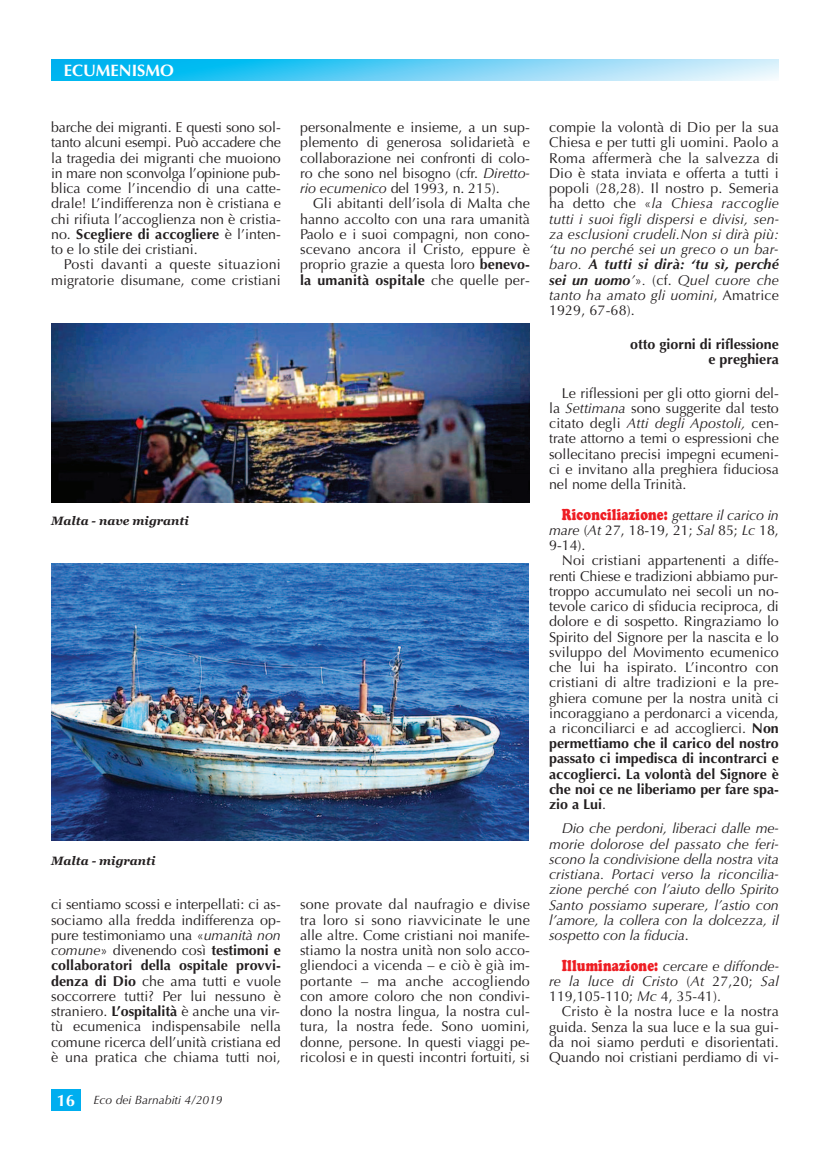
<style>
.page{position:relative;width:830px;height:1149px;background:#fff}
.page>*{position:absolute;margin:0;border:0;box-sizing:border-box;transform-origin:0 0}
.t1{font:700 16.5px "Optima";color:#fff}
.t2{font:14.25px/15.1px "Optima";color:#231f20;text-align:justify}
.t3{font:italic 14.25px/15.3px "Optima";letter-spacing:-.005em;color:#231f20;text-align:justify}
.t4{font:700 14.25px/15.3px "Optima";color:#231f20;text-align:right}
.t5{font:italic 700 12px "Georgia";color:#231f20}
.t6{font:italic 12px "Optima";color:#231f20}
.s1{font-weight:700}
.s2{font-style:italic}
.s3{font-weight:700;font-style:normal;font-size:16.5px;color:#fff}
.s4{font-weight:700;font-style:italic}
.s5{font-family:"Cooper";font-weight:900;font-style:normal;font-size:16.65px;color:#ee1d23}
.s6{font-family:"Cooper";font-weight:900;font-style:normal;font-size:17.1px;color:#ee1d23}
.s7{font-style:normal}
</style>
<div class="page">
<svg style="left:51px;top:60px;width:727px;height:21px;background:#66d0f5"></svg>
<div style="left:51px;top:1089px;width:30px;height:21px;background:#00aeef"></div>
<img style="left:51px;top:324px;width:478px;height:178px">
<img style="left:51px;top:563px;width:476px;height:277px">
<p class="t1" style="left:64px;top:61px;width:112px">ECUMENISMO</p>
<p class="t2" style="left:51px;top:120px;width:231px">barche dei migranti. E questi sono sol&shy;tanto alcuni esempi. Può accadere che la tragedia dei migranti che muoiono in mare non sconvolga l’opinione pub&shy;blica come l’incendio di una catte&shy;drale! L’indifferenza non è cristiana e chi rifiuta l’accoglienza non è cristia&shy;no. <span class="s1">Scegliere di accogliere</span> è l’inten&shy;to e lo stile dei cristiani.</p>
<p class="t2" style="left:51px;top:257px;width:231px;text-align:right">Posti davanti a queste situazioni migratorie disumane, come cristiani</p>
<p class="t5" style="left:51px;top:514px;width:139px">Malta - nave migranti</p>
<p class="t5" style="left:51px;top:853px;width:106px">Malta - migranti</p>
<p class="t2" style="left:51px;top:896px;width:231px">ci sentiamo scossi e interpellati: ci as&shy;sociamo alla fredda indifferenza op&shy;pure testimoniamo una «<span class="s2">umanità non comune</span>» divenendo così <span class="s1">testimoni e collaboratori della ospitale provvi&shy;denza di Dio</span> che ama tutti e vuole soccorrere tutti? Per lui nessuno è straniero. <span class="s1">L’ospitalità</span> è anche una vir&shy;tù ecumenica indispensabile nella comune ricerca dell’unità cristiana ed è una pratica che chiama tutti noi,</p>
<p class="t6" style="left:57px;top:1092px;width:167px"><span class="s3">16</span> Eco dei Barnabiti 4/2019</p>
<p class="t2" style="left:300px;top:120px;width:231px">personalmente e insieme, a un sup&shy;plemento di generosa solidarietà e collaborazione nei confronti di colo&shy;ro che sono nel bisogno (cfr. <span class="s2">Diretto&shy;rio ecumenico</span> del 1993, n. 215).</p>
<p class="t2" style="left:300px;top:196px;width:231px;text-indent:13px">Gli abitanti dell’isola di Malta che hanno accolto con una rara umanità Paolo e i suoi compagni, non cono&shy;scevano ancora il Cristo, eppure è proprio grazie a questa loro <span class="s1">benevo&shy;la umanità ospitale</span> che quelle per-</p>
<p class="t2" style="left:300px;top:896px;width:231px">sone provate dal naufragio e divise tra loro si sono riavvicinate le une alle altre. Come cristiani noi manife&shy;stiamo la nostra unità non solo acco&shy;gliendoci a vicenda – e ciò è già im&shy;portante – ma anche accogliendo con amore coloro che non condivi&shy;dono la nostra lingua, la nostra cul&shy;tura, la nostra fede. Sono uomini, donne, persone. In questi viaggi pe&shy;ricolosi e in questi incontri fortuiti, si</p>
<p class="t2" style="left:548px;top:120px;width:231px">compie la volontà di Dio per la sua Chiesa e per tutti gli uomini. Paolo a Roma affermerà che la salvezza di Dio è stata inviata e offerta a tutti i popoli (28,28). Il nostro p. Semeria ha detto che «<span class="s2">la Chiesa raccoglie tutti i suoi figli dispersi e divisi, sen&shy;za esclusioni crudeli.Non si dirà più: ‘tu no perché sei un greco o un bar&shy;baro.</span> <span class="s4">A tutti si dirà: ‘tu sì, perché sei un uomo</span><span class="s2">’</span>»<span class="s2">.</span> (cf. <span class="s2">Quel cuore che tanto ha amato gli uomini</span>, Amatrice 1929, 67-68).</p>
<p class="t4" style="left:629px;top:336px;width:150px">otto giorni di riflessione e preghiera</p>
<p class="t2" style="left:548px;top:385px;width:231px;text-indent:13px">Le riflessioni per gli otto giorni del&shy;la <span class="s2">Settimana</span> sono suggerite dal testo citato degli <span class="s2">Atti degli Apostoli,</span> cen&shy;trate attorno a temi o espressioni che sollecitano precisi impegni ecumeni&shy;ci e invitano alla preghiera fiduciosa nel nome della Trinità.</p>
<p class="t3" style="left:549px;top:507px;width:231px;text-indent:13px"><span class="s5">Riconciliazione</span><span class="s6">:</span> gettare il carico in mare <span class="s7">(</span>At <span class="s7">27, 18-19, 21;</span> Sal <span class="s7">85;</span> Lc <span class="s7">18, 9-14).</span></p>
<p class="t2" style="left:549px;top:553px;width:231px;text-indent:13px">Noi cristiani appartenenti a diffe&shy;renti Chiese e tradizioni abbiamo pur&shy;troppo accumulato nei secoli un no&shy;tevole carico di sfiducia reciproca, di dolore e di sospetto. Ringraziamo lo Spirito del Signore per la nascita e lo sviluppo del Movimento ecumenico che lui ha ispirato. L’incontro con cristiani di altre tradizioni e la pre&shy;ghiera comune per la nostra unità ci incoraggiano a perdonarci a vicenda, a riconciliarci e ad accoglierci. <span class="s1">Non permettiamo che il carico del nostro passato ci impedisca di incontrarci e accoglierci. La volontà del Signore è che noi ce ne liberiamo per fare spa&shy;zio a Lui</span>.</p>
<p class="t3" style="left:549px;top:820px;width:231px;text-indent:13px">Dio che perdoni, liberaci dalle me&shy;morie dolorose del passato che feri&shy;scono la condivisione della nostra vita cristiana. Portaci verso la riconcilia&shy;zione perché con l’aiuto dello Spirito Santo possiamo superare, l’astio con l’amore, la collera con la dolcezza, il sospetto con la fiducia<span class="s7">.</span></p>
<p class="t3" style="left:549px;top:957px;width:231px;text-indent:13px"><span class="s5">Illuminazione</span><span class="s6">:</span> cercare e diffonde&shy;re la luce di Cristo <span class="s7">(</span>At <span class="s7">27,20;</span> Sal <span class="s7">119,105-110;</span> Mc <span class="s7">4, 35-41).</span></p>
<p class="t2" style="left:549px;top:1003px;width:231px;text-indent:13px">Cristo è la nostra luce e la nostra guida. Senza la sua luce e la sua gui&shy;da noi siamo perduti e disorientati.<br>Quando noi cristiani perdiamo di vi-</p>
</div>
